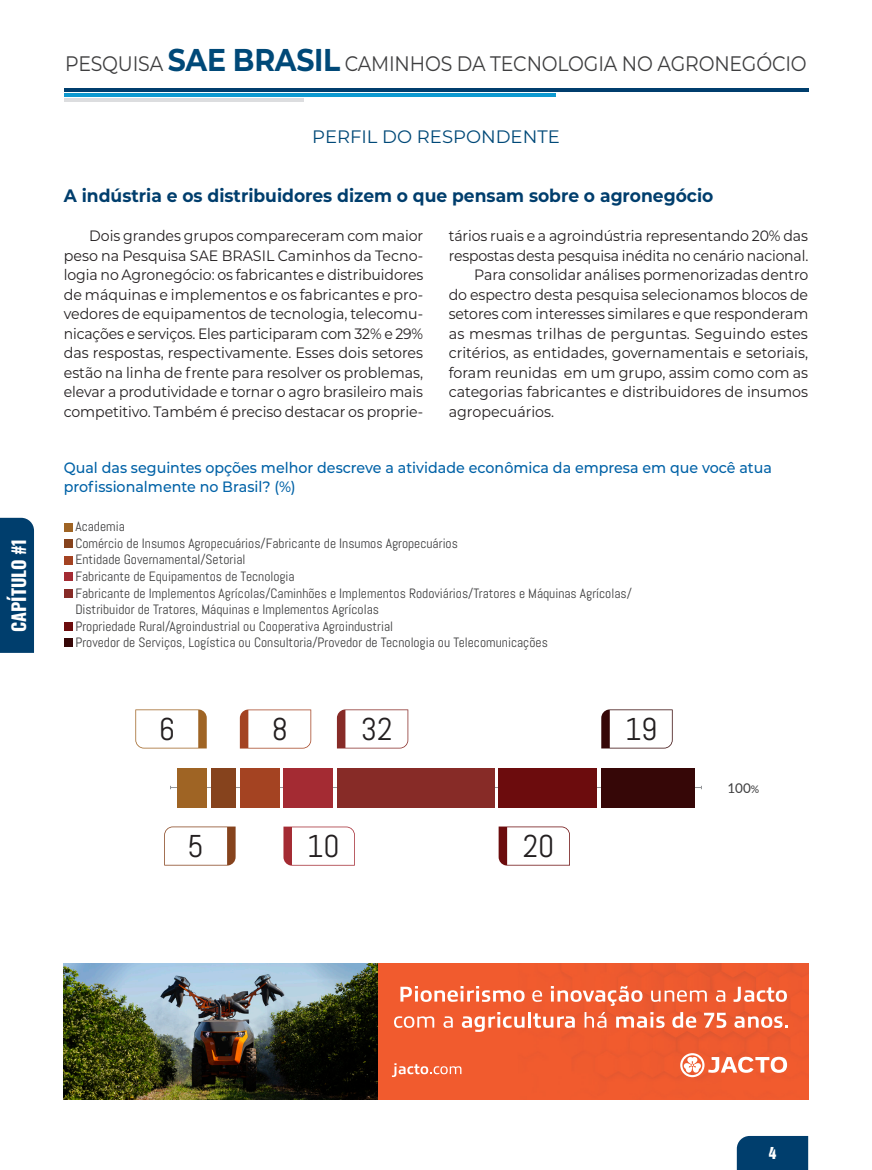
<style>
.page{position:relative;width:872px;height:1170px;background:#fff}
.page>*{position:absolute;margin:0;border:0;box-sizing:border-box;transform-origin:0 0}
.t1{font:31.5px "Abel";color:#231f20}
.t2{font:21px "Montserrat";letter-spacing:-.01em;color:#3e3e3f;scale:.9 1}
.t3{font:700 18px "Montserrat";color:#003e6d;scale:.95 1}
.t4{font:18px "Montserrat";color:#004978}
.t5{font:700 18px "Oswald";color:#fff}
.t6{font:15.3px "Helvetica Inserat LT Std";color:#fff}
.t7{font:15px/19.5px "Montserrat";letter-spacing:-.005em;color:#231f20;text-align:justify;scale:.94 1}
.t8{font:15px "Montserrat";letter-spacing:-.005em;color:#231f20;scale:.95 1}
.t9{font:500 15px/19.5px "Montserrat";color:#0062a7;scale:.95 1}
.t10{font:15px "Montserrat";letter-spacing:-.005em;color:#231f20;scale:.93 1}
.t11{font:15px "Montserrat";letter-spacing:-.005em;color:#231f20;scale:.96 1}
.t12{font:13.5px/16.5px "Abel";color:#3e3e3f}
.t13{font:13.5px "Lato";color:#3e3e3f}
.s1{font-weight:700;font-size:31.5px;color:#004978}
.s2{font-size:10.5px}
</style>
<div class="page">
<svg style="left:64px;top:91px;width:744px;height:11px"></svg>
<div style="left:0;top:518px;width:34px;height:135px;background:#003e6d"></div>
<div style="left:737px;top:1136px;width:71px;height:33px;background:#003e6d"></div>
<hr style="left:64px;top:93px;width:492px;height:3px;background:#0d99d0">
<hr style="left:64px;top:88px;width:744px;height:3px;background:#003e6d">
<hr style="left:64px;top:99px;width:239px;height:3px;background:#dcdddf">
<div style="left:378px;top:963px;width:430px;height:136px;background:#f15b2e"></div>
<svg style="left:680px;top:1053px;width:107px;height:24px"></svg>
<svg style="left:400px;top:985px;width:124px;height:16px"></svg>
<svg style="left:532px;top:990px;width:10px;height:11px"></svg>
<svg style="left:551px;top:985px;width:91px;height:20px"></svg>
<svg style="left:651px;top:990px;width:56px;height:11px"></svg>
<svg style="left:716px;top:990px;width:9px;height:11px"></svg>
<svg style="left:733px;top:986px;width:54px;height:15px"></svg>
<svg style="left:394px;top:1016px;width:40px;height:11px"></svg>
<svg style="left:443px;top:1016px;width:10px;height:11px"></svg>
<svg style="left:462px;top:1011px;width:62px;height:20px"></svg>
<hr style="left:528px;top:1011px;width:3px;height:16px;background:#fff">
<svg style="left:533px;top:1013px;width:42px;height:14px"></svg>
<svg style="left:584px;top:1011px;width:22px;height:16px"></svg>
<svg style="left:616px;top:1011px;width:48px;height:16px"></svg>
<svg style="left:672px;top:1011px;width:24px;height:16px"></svg>
<svg style="left:704px;top:1012px;width:22px;height:15px"></svg>
<svg style="left:734px;top:1016px;width:53px;height:11px"></svg>
<svg style="left:392px;top:1063px;width:69px;height:13px"></svg>
<img style="left:64px;top:963px;width:314px;height:136px">
<div style="left:64px;top:523px;width:8px;height:8px;background:#9f6424"></div>
<div style="left:64px;top:539px;width:8px;height:9px;background:#86431d"></div>
<div style="left:64px;top:556px;width:8px;height:8px;background:#a44322"></div>
<div style="left:64px;top:572px;width:8px;height:9px;background:#a42b33"></div>
<div style="left:64px;top:589px;width:8px;height:8px;background:#872b27"></div>
<div style="left:64px;top:622px;width:8px;height:8px;background:#6c0c0d"></div>
<div style="left:64px;top:638px;width:8px;height:9px;background:#360707"></div>
<hr style="left:170px;top:787px;width:531px;height:1px;background:#939598">
<div style="left:177px;top:768px;width:30px;height:39px;background:#9f6424"></div>
<div style="left:211px;top:768px;width:25px;height:39px;background:#86431d"></div>
<div style="left:240px;top:768px;width:39px;height:39px;background:#a44322"></div>
<div style="left:283px;top:768px;width:50px;height:39px;background:#a42b33"></div>
<div style="left:337px;top:768px;width:157px;height:39px;background:#872b27"></div>
<div style="left:498px;top:768px;width:99px;height:39px;background:#6c0c0d"></div>
<div style="left:601px;top:768px;width:93px;height:39px;background:#360707"></div>
<svg style="left:283px;top:826px;width:72px;height:39px"></svg>
<svg style="left:164px;top:826px;width:72px;height:39px"></svg>
<svg style="left:337px;top:709px;width:71px;height:39px"></svg>
<svg style="left:498px;top:826px;width:72px;height:39px"></svg>
<svg style="left:135px;top:709px;width:72px;height:39px"></svg>
<svg style="left:240px;top:709px;width:71px;height:39px"></svg>
<svg style="left:601px;top:709px;width:71px;height:39px"></svg>
<p class="t5" style="left:10px;top:632px;width:95px;rotate:-90deg">CAPÍTULO #1</p>
<h2 class="t2" style="left:65px;top:49px;width:825px">PESQUISA <span class="s1">SAE BRASIL</span> CAMINHOS DA TECNOLOGIA NO AGRONEGÓCIO</h2>
<p class="t4" style="left:312px;top:124px;width:249px">PERFIL DO RESPONDENTE</p>
<p class="t3" style="left:64px;top:183px;width:685px">A indústria e os distribuidores dizem o que pensam sobre o agronegócio</p>
<p class="t7" style="left:64px;top:225px;width:384px;text-indent:26px">Dois grandes grupos compareceram com maior peso na Pesquisa SAE BRASIL Caminhos da Tecno&shy;logia no Agronegócio: os fabricantes e distribuidores de máquinas e implementos e os fabricantes e pro&shy;vedores de equipamentos de tecnologia, telecomu&shy;nicações e serviços. Eles participaram com 32% e 29% das respostas, respectivamente. Esses dois setores estão na linha de frente para resolver os problemas, elevar a produtividade e tornar o agro brasileiro mais competitivo. Também é preciso destacar os proprie-</p>
<p class="t7" style="left:449px;top:225px;width:384px">tários ruais e a agroindústria representando 20% das</p>
<p class="t10" style="left:449px;top:245px;width:388px">respostas desta pesquisa inédita no cenário nacional.</p>
<p class="t7" style="left:474px;top:264px;width:357px">Para consolidar análises pormenorizadas dentro</p>
<p class="t7" style="left:449px;top:284px;width:384px">do espectro desta pesquisa selecionamos blocos de</p>
<p class="t7" style="left:449px;top:303px;width:384px">setores com interesses similares e que responderam</p>
<p class="t11" style="left:449px;top:323px;width:376px">as mesmas trilhas de perguntas. Seguindo estes</p>
<p class="t8" style="left:449px;top:342px;width:380px">critérios, as entidades, governamentais e setoriais,</p>
<p class="t8" style="left:449px;top:362px;width:380px">foram reunidas em um grupo, assim como com as</p>
<p class="t8" style="left:449px;top:381px;width:380px">categorias fabricantes e distribuidores de insumos</p>
<p class="t8" style="left:449px;top:401px;width:112px">agropecuários.</p>
<p class="t9" style="left:64px;top:457px;width:747px">Qual das seguintes opções melhor descreve a atividade econômica da empresa em que você atua profissionalmente no Brasil? (%)</p>
<p class="t12" style="left:75px;top:518px;width:558px">Academia<br>Comércio de Insumos Agropecuários/Fabricante de Insumos Agropecuários<br>Entidade Governamental/Setorial<br>Fabricante de Equipamentos de Tecnologia<br>Fabricante de Implementos Agrícolas/Caminhões e Implementos Rodoviários/Tratores e Máquinas Agrícolas/ Distribuidor de Tratores, Máquinas e Implementos Agrícolas<br>Propriedade Rural/Agroindustrial ou Cooperativa Agroindustrial<br>Provedor de Serviços, Logística ou Consultoria/Provedor de Tecnologia ou Telecomunicações</p>
<h1 class="t1" style="left:159px;top:709px;width:18px">6</h1>
<h1 class="t1" style="left:272px;top:709px;width:18px">8</h1>
<h1 class="t1" style="left:625px;top:709px;width:33px">19</h1>
<h1 class="t1" style="left:361px;top:709px;width:33px">32</h1>
<h1 class="t1" style="left:188px;top:826px;width:18px">5</h1>
<h1 class="t1" style="left:307px;top:826px;width:34px">10</h1>
<h1 class="t1" style="left:522px;top:826px;width:33px">20</h1>
<p class="t13" style="left:727px;top:778px;width:33px">100<span class="s2">%</span></p>
<p class="t6" style="left:768px;top:1143px;width:9px">4</p>
</div>
